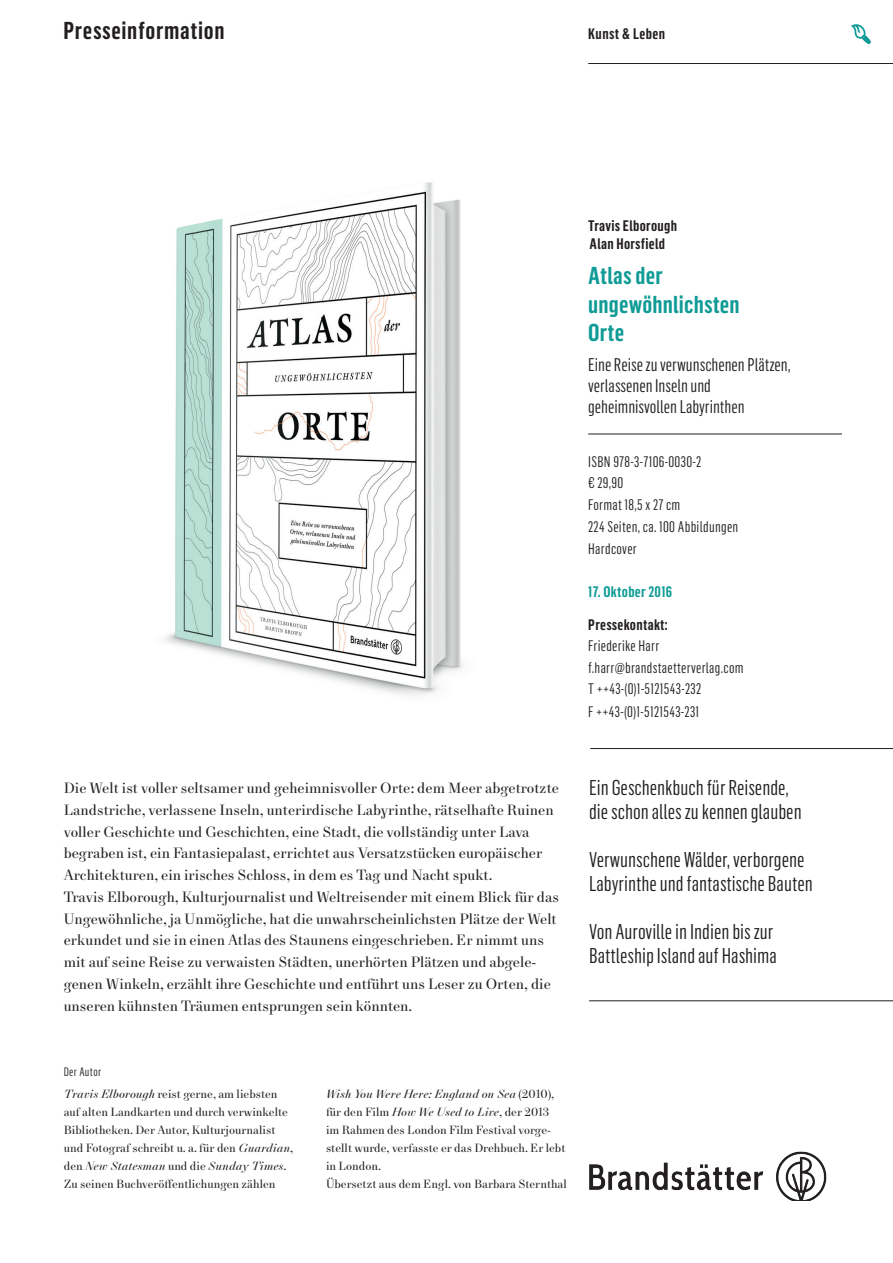
<style>
.page{position:relative;width:893px;height:1263px;background:#fff}
.page>*{position:absolute;margin:0;border:0;box-sizing:border-box;transform-origin:0 0}
.t1{font:600 24px/28.5px "Flama Condensed";letter-spacing:.01em;color:#109b96}
.t2{font:600 24px "Flama Condensed";letter-spacing:.03em;color:#231f20}
.t3{font:21px/24px "Flama Condensed";color:#231f20}
.t4{font:18px/21px "Flama Condensed";color:#231f20}
.t5{font:15px/21.8px "New Paris Text";color:#231f20}
.t6{font:15px/21.8px "Flama Condensed";letter-spacing:.02em;color:#231f20}
.t7{font:600 15px/18px "Flama Condensed";letter-spacing:.02em;color:#231f20}
.t8{font:600 15px "Flama Condensed";letter-spacing:.02em;color:#109b96}
.t9{font:12px/18px "New Paris Text";color:#231f20}
.t10{font:italic 12px "New Paris Headline";color:#231f20}
.t11{font:12px "Flama Condensed";letter-spacing:.03em;color:#231f20}
.s1{font-family:"New Paris Headline";font-style:italic}
.s2{font-family:"New Paris Text";font-style:normal}
</style>
<div class="page">
<svg style="left:851px;top:24px;width:20px;height:20px"></svg>
<hr style="left:590px;top:748px;width:303px;height:1px;background:#231f20">
<hr style="left:589px;top:1000px;width:304px;height:1px;background:#231f20">
<hr style="left:588px;top:63px;width:305px;height:1px;background:#231f20">
<hr style="left:588px;top:434px;width:254px;height:1px;background:#231f20">
<img style="left:164px;top:182px;width:299px;height:513px">
<img style="left:589px;top:1151px;width:238px;height:50px">
<h1 class="t2" style="left:63px;top:16px;width:163px">Presseinformation</h1>
<p class="t7" style="left:588px;top:24px;width:78px">Kunst &amp; Leben</p>
<p class="t7" style="left:588px;top:216px;width:90px">Travis Elborough<br>Alan Horsfield</p>
<h1 class="t1" style="left:588px;top:261px;width:153px">Atlas der ungewöhnlichsten<br>Orte</h1>
<p class="t4" style="left:588px;top:353px;width:204px">Eine Reise zu verwunschenen Plätzen, verlassenen Inseln und geheimnisvollen Labyrinthen</p>
<p class="t6" style="left:588px;top:450px;width:152px">ISBN 978-3-7106-0030-2<br>€ 29,90<br>Format 18,5 x 27 cm<br>224 Seiten, ca. 100 Abbildungen<br>Hardcover</p>
<p class="t8" style="left:588px;top:582px;width:86px">17. Oktober 2016</p>
<p class="t7" style="left:588px;top:615px;width:81px">Pressekontakt:</p>
<p class="t6" style="left:588px;top:634px;width:157px;line-height:22.5px">Friederike Harr f.harr@brandstaetterverlag.com</p>
<p class="t6" style="left:588px;top:677px;width:114px;line-height:22.5px">T ++43-(0)1-5121543-232<br>F ++43-(0)1-5121543-231</p>
<p class="t5" style="left:64px;top:778px;width:497px">Die Welt ist voller seltsamer und geheimnisvoller Orte: dem Meer abgetrotzte Landstriche, verlassene Inseln, unterirdische Labyrinthe, rätselhafte Ruinen voller Geschichte und Geschichten, eine Stadt, die vollständig unter Lava begraben ist, ein Fantasiepalast, errichtet aus Versatzstücken europäischer Architekturen, ein irisches Schloss, in dem es Tag und Nacht spukt.<br>Travis Elborough, Kulturjournalist und Weltreisender mit einem Blick für das Ungewöhnliche, ja Unmögliche, hat die unwahrscheinlichsten Plätze der Welt erkundet und sie in einen Atlas des Staunens eingeschrieben. Er nimmt uns mit auf seine Reise zu verwaisten Städten, unerhörten Plätzen und abgele&shy;genen Winkeln, erzählt ihre Geschichte und entführt uns Leser zu Orten, die unseren kühnsten Träumen entsprungen sein könnten.</p>
<h2 class="t3" style="left:589px;top:774px;width:214px">Ein Geschenkbuch für Reisende, die schon alles zu kennen glauben</h2>
<h2 class="t3" style="left:589px;top:846px;width:225px">Verwunschene Wälder, verborgene<br>Labyrinthe und fantastische Bauten</h2>
<h2 class="t3" style="left:589px;top:918px;width:189px">Von Auroville in Indien bis zur<br>Battleship Island auf Hashima</h2>
<p class="t11" style="left:64px;top:1064px;width:39px">Der Autor</p>
<p class="t9" style="left:64px;top:1085px;width:231px"><span class="s1">Travis Elborough</span> reist gerne, am liebsten auf alten Landkarten und durch verwinkelte Bibliotheken. Der Autor, Kulturjournalist und Fotograf schreibt u. a. für den <span class="s1">Guardian</span>,</p>
<p class="t10" style="left:64px;top:1158px;width:224px"><span class="s2">den</span> New Statesman <span class="s2">und die</span> Sunday Times<span class="s2">.</span></p>
<p class="t9" style="left:64px;top:1175px;width:213px">Zu seinen Buchveröffentlichungen zählen</p>
<p class="t10" style="left:326px;top:1086px;width:230px">Wish You Were Here: England on Sea <span class="s2">(2010),</span></p>
<p class="t9" style="left:326px;top:1103px;width:242px">für den Film <span class="s1">How We Used to Live</span>, der 2013<br>im Rahmen des London Film Festival vorge&shy;stellt wurde, verfasste er das Drehbuch. Er lebt in London.<br>Übersetzt aus dem Engl. von Barbara Sternthal</p>
</div>
